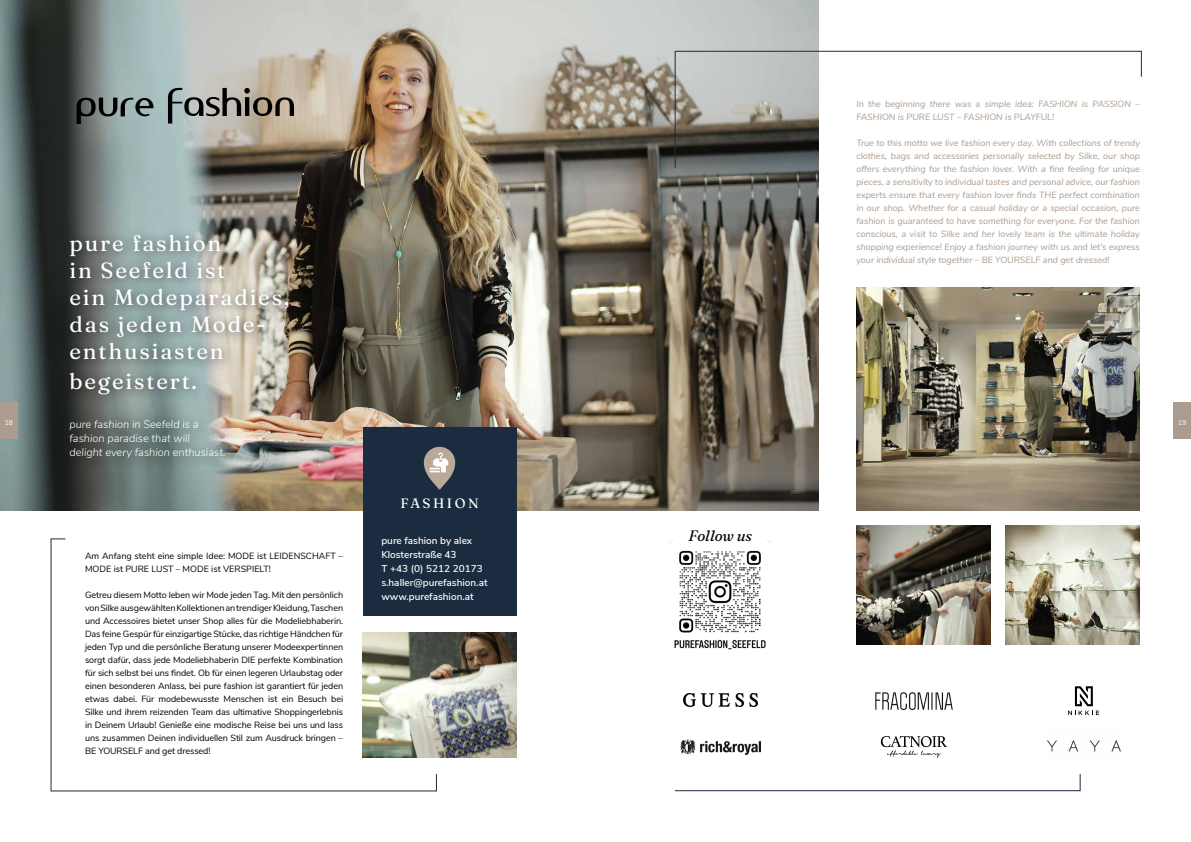
<style>
.page{position:relative;width:1191px;height:842px;background:#fff}
.page>*{position:absolute;margin:0;border:0;box-sizing:border-box;transform-origin:0 0}
.t1{font:900 22px/27px "Fraunces 9 pt";letter-spacing:.08em;color:#fff}
.t2{font:italic 900 15px "Fraunces 9 pt";letter-spacing:-.005em;color:#000}
.t3{font:900 13.5px "Fraunces 9 pt";letter-spacing:.18em;color:#fff}
.t4{font:italic 300 11px/14px "Nunito Sans";color:#fff}
.t5{font:600 10px/14px "Nunito Sans";color:#fff}
.t6{font:9px/13px "Nunito Sans";color:#000}
.t7{font:italic 9px/13px "Nunito Sans";color:#ac9c8f}
.t8{font:7px "Nunito Sans";color:#fff}
</style>
<div class="page">
<img style="left:856px;top:288px;width:284px;height:222px">
<img style="left:856px;top:526px;width:134px;height:119px">
<img style="left:1005px;top:526px;width:135px;height:119px">
<img style="left:0;top:0;width:818px;height:510px">
<svg style="left:77px;top:98px;width:77px;height:26px"></svg>
<svg style="left:168px;top:88px;width:126px;height:36px"></svg>
<svg style="left:881px;top:736px;width:66px;height:22px"></svg>
<img style="left:875px;top:692px;width:78px;height:18px">
<img style="left:683px;top:693px;width:74px;height:13px">
<img style="left:680px;top:739px;width:81px;height:16px">
<div style="left:363px;top:427px;width:153px;height:189px;background:#1b2b40"></div>
<svg style="left:424px;top:447px;width:31px;height:42px"></svg>
<img style="left:437px;top:633px;width:79px;height:124px">
<svg style="left:51px;top:538px;width:386px;height:253px"></svg>
<img style="left:669px;top:540px;width:102px;height:109px">
<svg style="left:674px;top:774px;width:406px;height:17px"></svg>
<hr style="left:675px;top:51px;width:1px;height:117px;background:#1b2b40">
<svg style="left:674px;top:51px;width:467px;height:26px"></svg>
<div style="left:60px;top:225px;width:242px;height:246px;background:#000;opacity:.75"></div>
<img style="left:1047px;top:740px;width:74px;height:12px">
<svg style="left:1068px;top:686px;width:31px;height:29px"></svg>
<div style="left:0;top:403px;width:18px;height:36px;background:#ac9c8f"></div>
<div style="left:1173px;top:403px;width:18px;height:36px;background:#ac9c8f"></div>
<p class="t7" style="left:856px;top:97px;width:285px">In the beginning there was a simple idea: FASHION is PASSION –<br>FASHION is PURE LUST – FASHION is PLAYFUL!</p>
<p class="t7" style="left:856px;top:136px;width:285px;text-align:justify">True to this motto we live fashion every day. With collections of trendy clothes, bags and accessories personally selected by Silke, our shop offers everything for the fashion lover. With a fine feeling for unique pieces, a sensitivity to individual tastes and personal advice, our fashion experts ensure that every fashion lover finds THE perfect combination in our shop. Whether for a casual holiday or a special occasion, pure fashion is guaranteed to have something for everyone. For the fashion conscious, a visit to Silke and her lovely team is the ultimate holiday shopping experience! Enjoy a fashion journey with us and let’s express your individual style together – BE YOURSELF and get dressed!</p>
<h1 class="t1" style="left:69px;top:228px;width:222px">pure fashion<br>in Seefeld ist<br>ein Modeparadies, das jeden Mode&shy;enthusiasten</h1>
<h1 class="t1" style="left:69px;top:366px;width:129px">begeistert.</h1>
<p class="t4" style="left:69px;top:417px;width:157px">pure fashion in Seefeld is a fashion paradise that will delight every fashion enthusiast.</p>
<p class="t8" style="left:5px;top:417px;width:10px">18</p>
<p class="t8" style="left:1177px;top:417px;width:10px">19</p>
<p class="t6" style="left:85px;top:549px;width:259px">Am Anfang steht eine simple Idee: MODE ist LEIDENSCHAFT –<br>MODE ist PURE LUST – MODE ist VERSPIELT!</p>
<p class="t6" style="left:85px;top:588px;width:259px;text-align:justify">Getreu diesem Motto leben wir Mode jeden Tag. Mit den persönlich von Silke ausgewählten Kollektionen an trendiger Kleidung, Taschen und Accessoires bietet unser Shop alles für die Modeliebhaberin.<br>Das feine Gespür für einzigartige Stücke, das richtige Händchen für jeden Typ und die persönliche Beratung unserer Modeexpertinnen sorgt dafür, dass jede Modeliebhaberin DIE perfekte Kombination für sich selbst bei uns findet. Ob für einen legeren Urlaubstag oder einen besonderen Anlass, bei pure fashion ist garantiert für jeden etwas dabei. Für modebewusste Menschen ist ein Besuch bei Silke und ihrem reizenden Team das ultimative Shoppingerlebnis in Deinem Urlaub! Genieße eine modische Reise bei uns und lass uns zusammen Deinen individuellen Stil zum Ausdruck bringen – BE YOURSELF and get dressed!</p>
<h3 class="t3" style="left:400px;top:493px;width:80px">FASHION</h3>
<p class="t5" style="left:381px;top:533px;width:108px">pure fashion by alex<br>Klosterstraße 43<br>T +43 (0) 5212 20173 s.haller@purefashion.at www.purefashion.at</p>
<h2 class="t2" style="left:688px;top:523px;width:65px">Follow us</h2>
</div>
